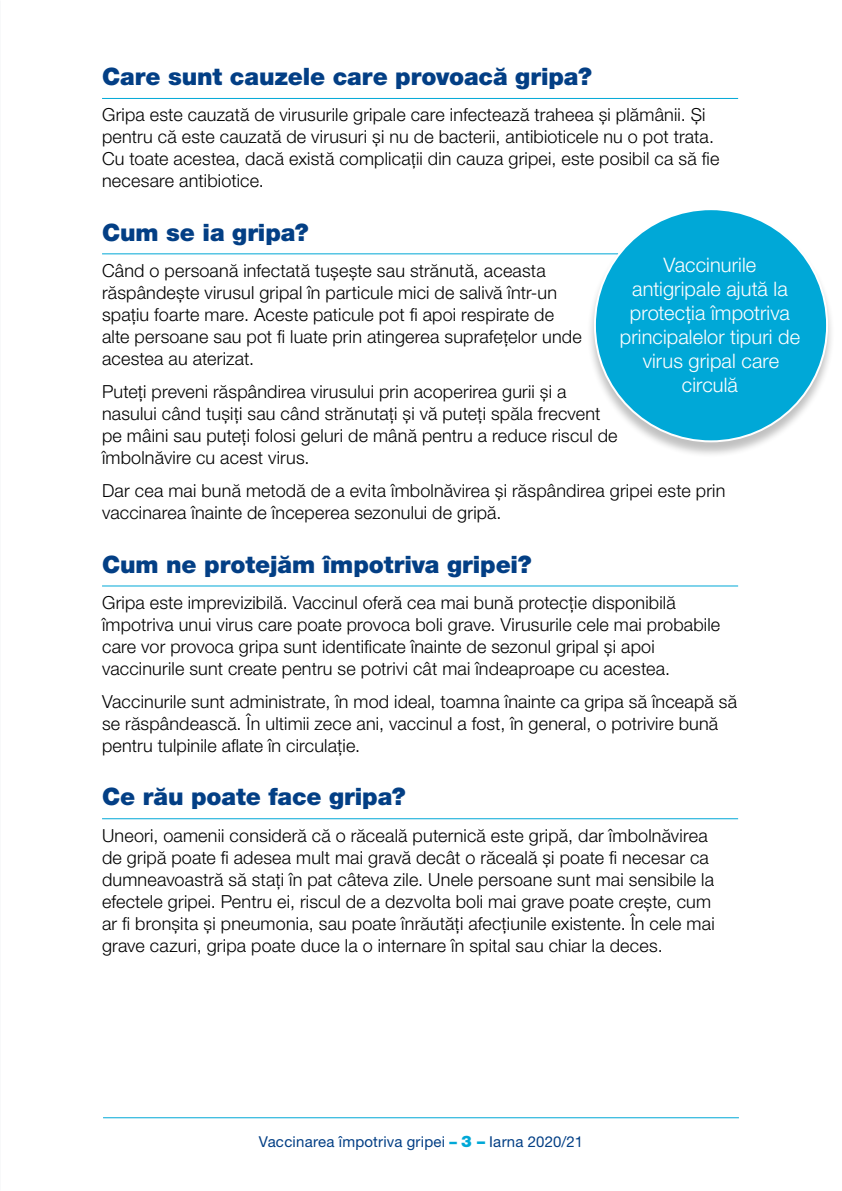
<style>
.page{position:relative;width:842px;height:1191px;background:#fff}
.page>*{position:absolute;margin:0;border:0;box-sizing:border-box;transform-origin:0 0}
.t1{font:900 24px "Helvetica Neue LT Pro";letter-spacing:-.005em;color:#033f85}
.t2{font:300 20px/24px "Helvetica Neue LT Pro";letter-spacing:.005em;color:#fff;text-align:center}
.t3{font:300 18px/22px "Helvetica Neue LT Pro";letter-spacing:.01em;color:#000}
.t4{font:15px "Helvetica Neue LT Pro";letter-spacing:.015em;color:#033f85}
.s1{font-weight:900;color:#00a8d7}
.s2{font-weight:900;font-size:16px;color:#00a8d7}
</style>
<div class="page">
<hr style="left:103px;top:1117px;width:636px;height:1px;background:#00a8d7">
<hr style="left:102px;top:98px;width:636px;height:1px;background:#00a8d7">
<hr style="left:102px;top:253px;width:516px;height:1px;background:#00a8d7">
<hr style="left:102px;top:585px;width:636px;height:1px;background:#00a8d7">
<hr style="left:102px;top:818px;width:636px;height:1px;background:#00a8d7">
<div style="left:587px;top:210px;width:249px;height:249px;background:#000;opacity:.25"></div>
<div style="left:595px;top:209px;width:232px;height:232px;background:#00a8d7;border-radius:50%"></div>
<p class="t1" style="left:102px;top:62px;width:491px">Care sunt cauzele care provoacă gripa?</p>
<p class="t3" style="left:102px;top:103px;width:619px">Gripa este cauzată de virusurile gripale care infectează traheea și plămânii. Și pentru că este cauzată de virusuri și nu de bacterii, antibioticele nu o pot trata.<br>Cu toate acestea, dacă există complicații din cauza gripei, este posibil ca să fie necesare antibiotice.</p>
<p class="t1" style="left:102px;top:218px;width:208px">Cum se ia gripa?</p>
<p class="t3" style="left:102px;top:259px;width:481px">Când o persoană infectată tușește sau strănută, aceasta răspândește virusul gripal în particule mici de salivă într-un spațiu foarte mare. Aceste paticule pot fi apoi respirate de alte persoane sau pot fi luate prin atingerea suprafețelor unde acestea au aterizat.</p>
<p class="t3" style="left:102px;top:380px;width:517px">Puteți preveni răspândirea virusului prin acoperirea gurii și a nasului când tușiți sau când strănutați și vă puteți spăla frecvent pe mâini sau puteți folosi geluri de mână pentru a reduce riscul de îmbolnăvire cu acest virus.</p>
<p class="t3" style="left:102px;top:479px;width:625px">Dar cea mai bună metodă de a evita îmbolnăvirea și răspândirea gripei este prin vaccinarea înainte de începerea sezonului de gripă.</p>
<p class="t1" style="left:102px;top:550px;width:431px">Cum ne protejăm împotriva gripei?</p>
<p class="t3" style="left:102px;top:591px;width:620px">Gripa este imprevizibilă. Vaccinul oferă cea mai bună protecție disponibilă împotriva unui virus care poate provoca boli grave. Virusurile cele mai probabile care vor provoca gripa sunt identificate înainte de sezonul gripal și apoi vaccinurile sunt create pentru se potrivi cât mai îndeaproape cu acestea.</p>
<p class="t3" style="left:102px;top:690px;width:637px">Vaccinurile sunt administrate, în mod ideal, toamna înainte ca gripa să înceapă să se răspândească. În ultimii zece ani, vaccinul a fost, în general, o potrivire bună pentru tulpinile aflate în circulație.</p>
<p class="t1" style="left:102px;top:782px;width:305px">Ce rău poate face gripa?</p>
<p class="t3" style="left:102px;top:823px;width:614px">Uneori, oamenii consideră că o răceală puternică este gripă, dar îmbolnăvirea de gripă poate fi adesea mult mai gravă decât o răceală și poate fi necesar ca dumneavoastră să stați în pat câteva zile. Unele persoane sunt mai sensibile la efectele gripei. Pentru ei, riscul de a dezvolta boli mai grave poate crește, cum ar fi bronșita și pneumonia, sau poate înrăutăți afecțiunile existente. În cele mai grave cazuri, gripa poate duce la o internare în spital sau chiar la deces.</p>
<p class="t2" style="left:620px;top:253px;width:182px">Vaccinurile antigripale ajută la protecția împotriva principalelor tipuri de virus gripal care circulă</p>
<p class="t4" style="left:259px;top:1132px;width:326px">Vaccinarea împotriva gripei <span class="s1">–</span> <span class="s2">3 –</span> Iarna 2020/21</p>
</div>
